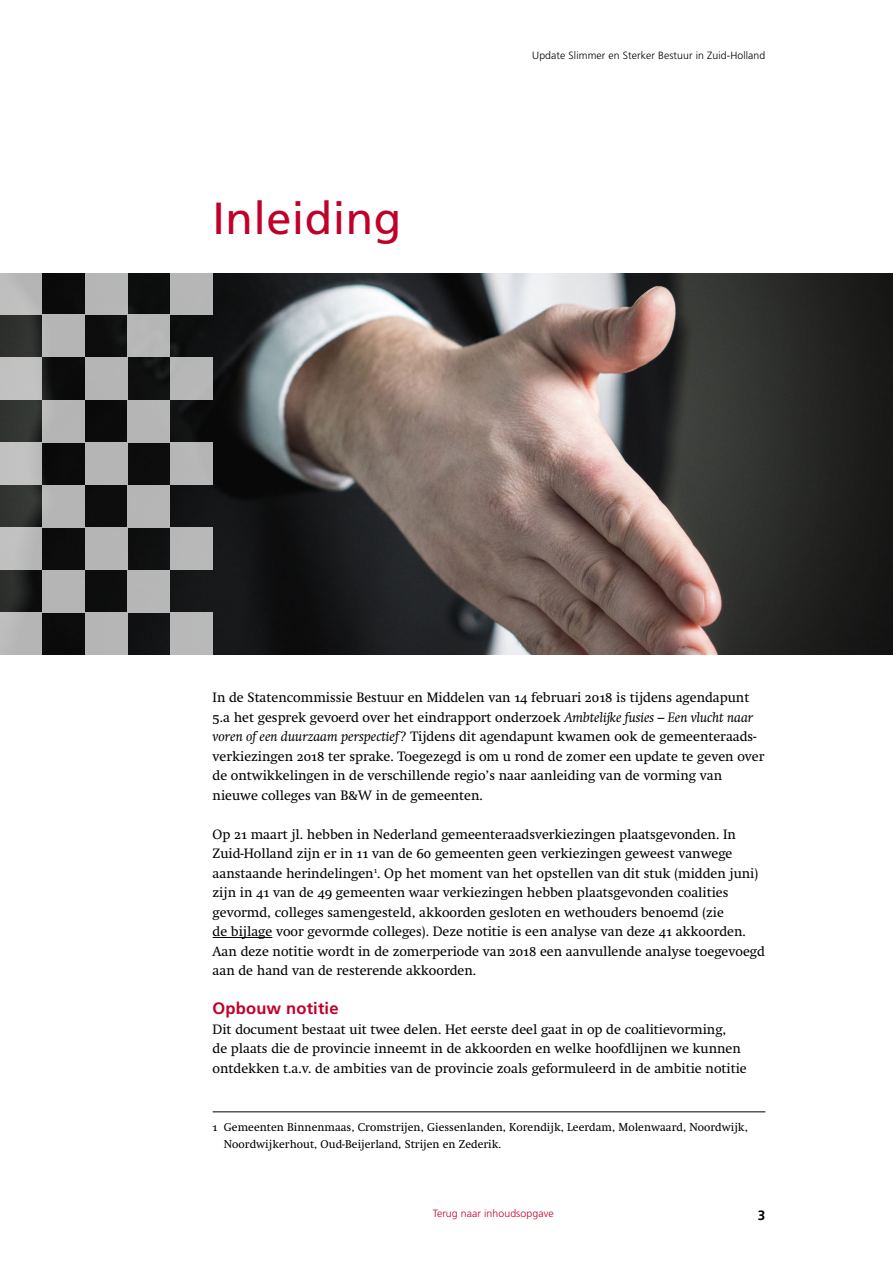
<style>
.page{position:relative;width:893px;height:1263px;background:#fff}
.page>*{position:absolute;margin:0;border:0;box-sizing:border-box;transform-origin:0 0}
.t1{font:45px "Frutiger LT Std";letter-spacing:.01em;color:#c1002a}
.t2{font:700 16.5px "Frutiger LT Std";letter-spacing:.01em;color:#c1002a}
.t3{font:13.5px/19.5px "Swift Os F";color:#000}
.t4{font:700 13.5px "Frutiger LT Std";color:#000}
.t5{font:11.25px/16.5px "Swift Os F";letter-spacing:.005em;color:#000}
.t6{font:300 10.5px "Frutiger LT Std";letter-spacing:.01em;color:#000}
.t7{font:300 10.5px "Frutiger LT Std";letter-spacing:.01em;color:#c1002a}
.s1{font-style:italic}
</style>
<div class="page">
<hr style="left:213px;top:937px;width:59px;height:1px;background:#000">
<img style="left:0;top:273px;width:893px;height:382px">
<div style="left:0;top:273px;width:42px;height:42px;background:#bcbcbb"></div>
<div style="left:85px;top:273px;width:42px;height:42px;background:#b5b6b6"></div>
<div style="left:170px;top:273px;width:43px;height:42px;background:#b6b6b6"></div>
<div style="left:42px;top:315px;width:43px;height:42px;background:#b5b5b5"></div>
<div style="left:127px;top:315px;width:43px;height:42px;background:#b7b7b7"></div>
<div style="left:0;top:357px;width:42px;height:43px;background:#c1c1c0"></div>
<div style="left:85px;top:357px;width:42px;height:43px;background:#b5b5b5"></div>
<div style="left:170px;top:357px;width:43px;height:43px;background:#b7b7b8"></div>
<div style="left:42px;top:400px;width:43px;height:42px;background:#b4b4b4"></div>
<div style="left:127px;top:400px;width:43px;height:42px;background:#b5b5b5"></div>
<div style="left:0;top:442px;width:42px;height:43px;background:#c1c1c1"></div>
<div style="left:85px;top:442px;width:42px;height:43px;background:#b5b5b5"></div>
<div style="left:170px;top:442px;width:43px;height:43px;background:#b6b6b6"></div>
<div style="left:42px;top:485px;width:43px;height:42px;background:#b5b5b5"></div>
<div style="left:127px;top:485px;width:43px;height:42px;background:#b5b6b6"></div>
<div style="left:0;top:527px;width:42px;height:43px;background:#bebebe"></div>
<div style="left:85px;top:527px;width:42px;height:43px;background:#b5b5b5"></div>
<div style="left:170px;top:527px;width:43px;height:43px;background:#b8b8b9"></div>
<div style="left:42px;top:570px;width:43px;height:42px;background:#b5b5b5"></div>
<div style="left:127px;top:570px;width:43px;height:42px;background:#b6b7b7"></div>
<div style="left:0;top:612px;width:42px;height:43px;background:#b5b5b5"></div>
<div style="left:85px;top:612px;width:42px;height:43px;background:#b6b6b6"></div>
<div style="left:170px;top:612px;width:43px;height:43px;background:#b8b8b9"></div>
<hr style="left:213px;top:1111px;width:552px;height:1px;background:#000">
<h1 class="t1" style="left:213px;top:192px;width:190px">Inleiding</h1>
<p class="t6" style="left:532px;top:49px;width:235px">Update Slimmer en Sterker Bestuur in Zuid-Holland</p>
<p class="t3" style="left:213px;top:688px;width:553px">In de Statencommissie Bestuur en Middelen van 14 februari 2018 is tijdens agendapunt 5.a het gesprek gevoerd over het eindrapport onderzoek <span class="s1">Ambtelijke fusies – Een vlucht naar voren of een duurzaam perspectief?</span> Tijdens dit agendapunt kwamen ook de gemeenteraads&shy;verkiezingen 2018 ter sprake. Toegezegd is om u rond de zomer een update te geven over de ontwikkelingen in de verschillende regio’s naar aanleiding van de vorming van nieuwe colleges van B&amp;W in de gemeenten.</p>
<p class="t3" style="left:213px;top:824px;width:554px">Op 21 maart jl. hebben in Nederland gemeenteraadsverkiezingen plaatsgevonden. In Zuid-Holland zijn er in 11 van de 60 gemeenten geen verkiezingen geweest vanwege aanstaande herindelingen<sup>1</sup>. Op het moment van het opstellen van dit stuk (midden juni) zijn in 41 van de 49 gemeenten waar verkiezingen hebben plaatsgevonden coalities gevormd, colleges samengesteld, akkoorden gesloten en wethouders benoemd (zie<br>de bijlage voor gevormde colleges). Deze notitie is een analyse van deze 41 akkoorden.<br>Aan deze notitie wordt in de zomerperiode van 2018 een aanvullende analyse toegevoegd aan de hand van de resterende akkoorden.</p>
<p class="t2" style="left:213px;top:999px;width:127px">Opbouw notitie</p>
<p class="t3" style="left:213px;top:1019px;width:536px">Dit document bestaat uit twee delen. Het eerste deel gaat in op de coalitievorming,<br>de plaats die de provincie inneemt in de akkoorden en welke hoofdlijnen we kunnen ontdekken t.a.v. de ambities van de provincie zoals geformuleerd in de ambitie notitie</p>
<p class="t5" style="left:224px;top:1119px;width:525px;text-indent:-11px">1 Gemeenten Binnenmaas, Cromstrijen, Giessenlanden, Korendijk, Leerdam, Molenwaard, Noordwijk,<br>Noordwijkerhout, Oud-Beijerland, Strijen en Zederik.</p>
<p class="t7" style="left:433px;top:1207px;width:122px">Terug naar inhoudsopgave</p>
<p class="t4" style="left:758px;top:1208px;width:9px">3</p>
</div>
